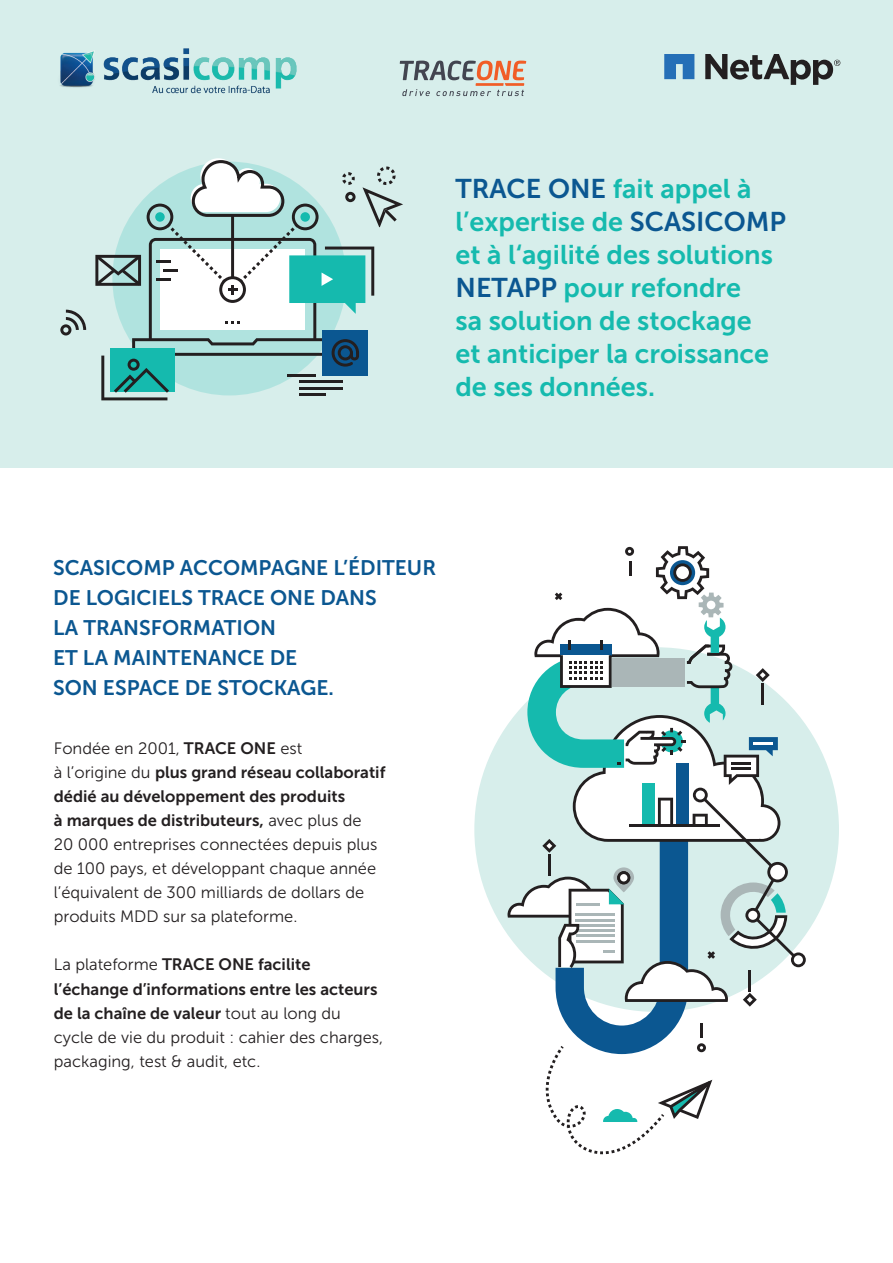
<style>
.page{position:relative;width:893px;height:1263px;background:#fff}
.page>*{position:absolute;margin:0;border:0;box-sizing:border-box;transform-origin:0 0}
.t1{font:27px/33px "Museo Sans 700";color:#15baae}
.t2{font:21px/30px "Museo Sans 700";color:#0b5791}
.t3{font:16.5px/24px "Museo Sans 300";color:#231f20}
.t4{font:16.5px/24px "Museo Sans 700";color:#231f20}
.s1{color:#0b5791}
.s2{font-family:"Museo Sans 700"}
.s3{font-family:"Museo Sans 300"}
</style>
<div class="page">
<div style="left:474px;top:647px;width:365px;height:365px;background:#d7eeeb;border-radius:50%"></div>
<div style="left:0;top:0;width:893px;height:468px;background:#d7eeeb"></div>
<img style="left:60px;top:48px;width:237px;height:46px">
<svg style="left:60px;top:310px;width:26px;height:25px"></svg>
<svg style="left:95px;top:158px;width:308px;height:242px"></svg>
<hr style="left:299px;top:380px;width:43px;height:3px;background:#231f20">
<hr style="left:299px;top:387px;width:43px;height:3px;background:#231f20">
<hr style="left:299px;top:393px;width:26px;height:3px;background:#231f20">
<hr style="left:287px;top:374px;width:29px;height:3px;background:#231f20">
<svg style="left:507px;top:546px;width:299px;height:608px"></svg>
<svg style="left:664px;top:54px;width:30px;height:25px"></svg>
<svg style="left:705px;top:54px;width:135px;height:31px"></svg>
<svg style="left:400px;top:61px;width:126px;height:35px"></svg>
<h1 class="t1" style="left:455px;top:172px;width:332px"><span class="s1">TRACE ONE</span> fait appel à l’expertise de <span class="s1">SCASICOMP </span>et à l‘agilité des solutions<br><span class="s1">NETAPP</span> pour refondre<br>sa solution de stockage<br>et anticiper la croissance de ses données.</h1>
<p class="t2" style="left:53px;top:552px;width:385px">SCASICOMP ACCOMPAGNE L’ÉDITEUR<br>DE LOGICIELS TRACE ONE DANS<br>LA TRANSFORMATION<br>ET LA MAINTENANCE DE<br>SON ESPACE DE STOCKAGE.</p>
<p class="t3" style="left:54px;top:737px;width:250px">Fondée en 2001, <span class="s2">TRACE ONE</span> est</p>
<p class="t4" style="left:54px;top:761px;width:333px"><span class="s3">à l’origine du</span> plus grand réseau collaboratif dédié au développement des produits<br>à marques de distributeurs, <span class="s3">avec plus de</span></p>
<p class="t3" style="left:54px;top:833px;width:325px">20 000 entreprises connectées depuis plus de 100 pays, et développant chaque année l’équivalent de 300 milliards de dollars de produits MDD sur sa plateforme.</p>
<p class="t4" style="left:54px;top:953px;width:325px"><span class="s3">La plateforme</span> TRACE ONE facilite l’échange d’informations entre les acteurs de la chaîne de valeur <span class="s3">tout au long du</span></p>
<p class="t3" style="left:54px;top:1025px;width:331px">cycle de vie du produit : cahier des charges, packaging, test &amp; audit, etc.</p>
</div>
